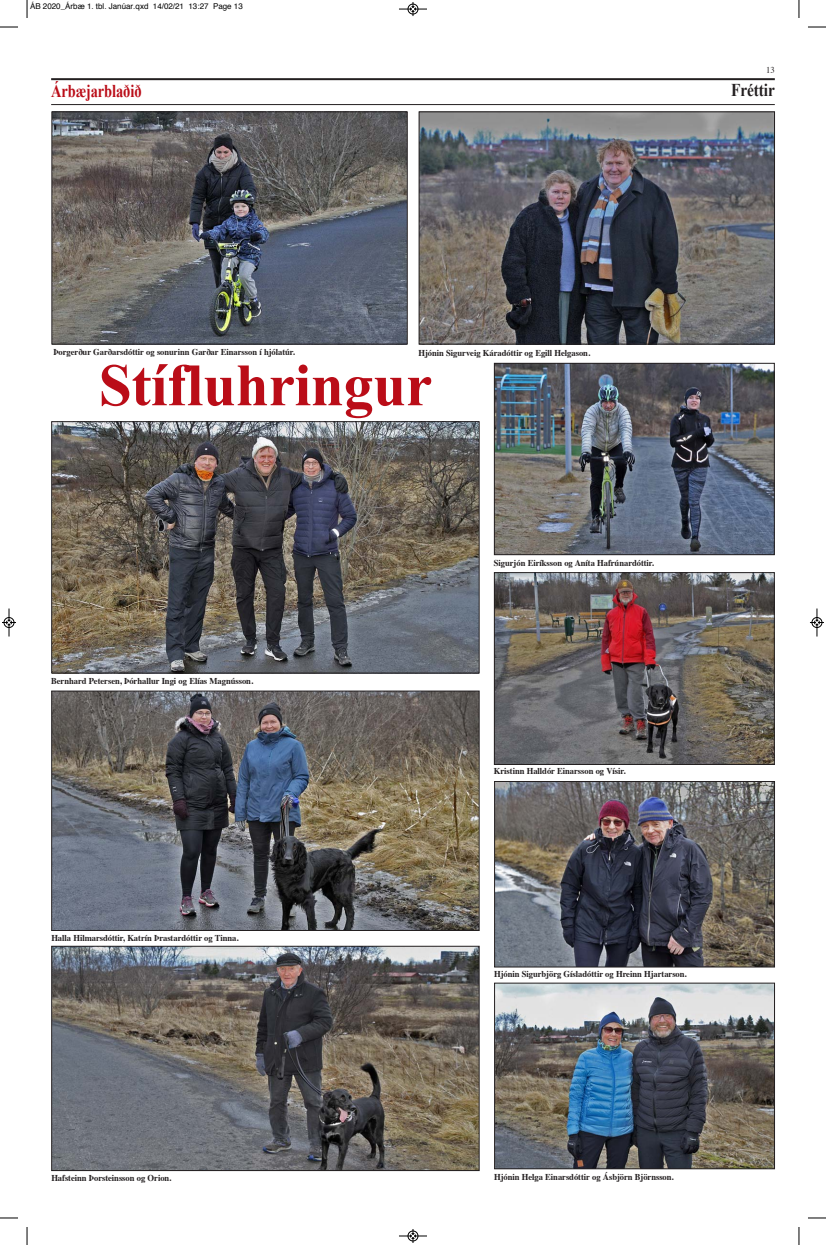
<style>
.page{position:relative;width:826px;height:1245px;background:#fff}
.page>*{position:absolute;margin:0;border:0;box-sizing:border-box;transform-origin:0 0}
.t1{font:700 60px "Times New Roman";letter-spacing:-.005em;color:#ba0d18}
.t2{font:700 18px "Times New Roman";letter-spacing:-.005em;color:#ba0d18;scale:.8 1}
.t3{font:700 18px "Times New Roman";letter-spacing:-.005em;color:#231f20;scale:.85 1}
.t4{font:700 9px "Times";letter-spacing:-.005em;color:#231f20;scale:.95 1}
.t5{font:9px "Times";color:#231f20;scale:.95 1}
.t6{font:8px "Helvetica";color:#000}
</style>
<div class="page">
<hr style="left:51px;top:78px;width:723px;height:2px;background:#231f20">
<hr style="left:51px;top:104px;width:723px;height:1px;background:#231f20">
<img style="left:53px;top:113px;width:352px;height:229px">
<div style="left:51px;top:111px;width:356px;height:233px;border:1px solid #231f20"></div>
<img style="left:420px;top:113px;width:352px;height:229px">
<div style="left:418px;top:111px;width:356px;height:233px;border:1px solid #231f20"></div>
<img style="left:53px;top:423px;width:424px;height:248px">
<div style="left:51px;top:421px;width:428px;height:252px;border:1px solid #231f20"></div>
<img style="left:495px;top:365px;width:277px;height:188px">
<div style="left:493px;top:363px;width:281px;height:192px;border:1px solid #231f20"></div>
<img style="left:495px;top:574px;width:277px;height:189px">
<div style="left:493px;top:572px;width:281px;height:193px;border:1px solid #231f20"></div>
<img style="left:53px;top:947px;width:424px;height:222px">
<div style="left:51px;top:945px;width:428px;height:226px;border:1px solid #231f20"></div>
<img style="left:53px;top:692px;width:424px;height:237px">
<div style="left:51px;top:690px;width:428px;height:241px;border:1px solid #231f20"></div>
<img style="left:495px;top:783px;width:277px;height:182px">
<div style="left:493px;top:781px;width:281px;height:186px;border:1px solid #231f20"></div>
<img style="left:495px;top:984px;width:277px;height:183px">
<div style="left:493px;top:982px;width:281px;height:187px;border:1px solid #231f20"></div>
<svg style="left:27px;top:0;width:1px;height:18px"></svg>
<svg style="left:0;top:27px;width:18px;height:1px"></svg>
<svg style="left:798px;top:0;width:1px;height:18px"></svg>
<svg style="left:808px;top:27px;width:17px;height:1px"></svg>
<svg style="left:27px;top:1227px;width:1px;height:18px"></svg>
<svg style="left:0;top:1217px;width:18px;height:1px"></svg>
<svg style="left:798px;top:1227px;width:1px;height:18px"></svg>
<svg style="left:808px;top:1217px;width:17px;height:1px"></svg>
<svg style="left:399px;top:2px;width:27px;height:14px"></svg>
<svg style="left:399px;top:1229px;width:27px;height:14px"></svg>
<svg style="left:2px;top:608px;width:14px;height:28px"></svg>
<svg style="left:810px;top:608px;width:13px;height:28px"></svg>
<p class="t6" style="left:30px;top:3px;width:214px">ÁB 2020_Árbæ 1. tbl. Janúar.qxd 14/02/21 13:27 Page 13</p>
<p class="t5" style="left:765px;top:66px;width:10px">13</p>
<p class="t2" style="left:51px;top:81px;width:114px">Árbæjarblaðið</p>
<p class="t3" style="left:730px;top:80px;width:53px">Fréttir</p>
<p class="t4" style="left:53px;top:349px;width:255px">Þorgerður Garðarsdóttir og sonurinn Garðar Einarsson í hjólatúr.</p>
<p class="t4" style="left:418px;top:349px;width:182px">Hjónin Sigurveig Káradóttir og Egill Helgason.</p>
<p class="t1" style="left:99px;top:352px;width:335px">Stífluhringur</p>
<p class="t4" style="left:51px;top:677px;width:214px">Bernhard Petersen, Þórhallur Ingi og Elías Magnússon.</p>
<p class="t4" style="left:493px;top:559px;width:170px">Sigurjón Eiríksson og Aníta Hafrúnardóttir.</p>
<p class="t4" style="left:493px;top:767px;width:140px">Kristinn Halldór Einarsson og Vísir.</p>
<p class="t4" style="left:51px;top:934px;width:198px">Halla Hilmarsdóttir, Katrín Þrastardóttir og Tinna.</p>
<p class="t4" style="left:493px;top:970px;width:204px">Hjónin Sigurbjörg Gísladóttir og Hreinn Hjartarson.</p>
<p class="t4" style="left:51px;top:1173px;width:128px">Hafsteinn Þorsteinsson og Orion.</p>
<p class="t4" style="left:493px;top:1173px;width:190px">Hjónin Helga Einarsdóttir og Ásbjörn Björnsson.</p>
</div>
